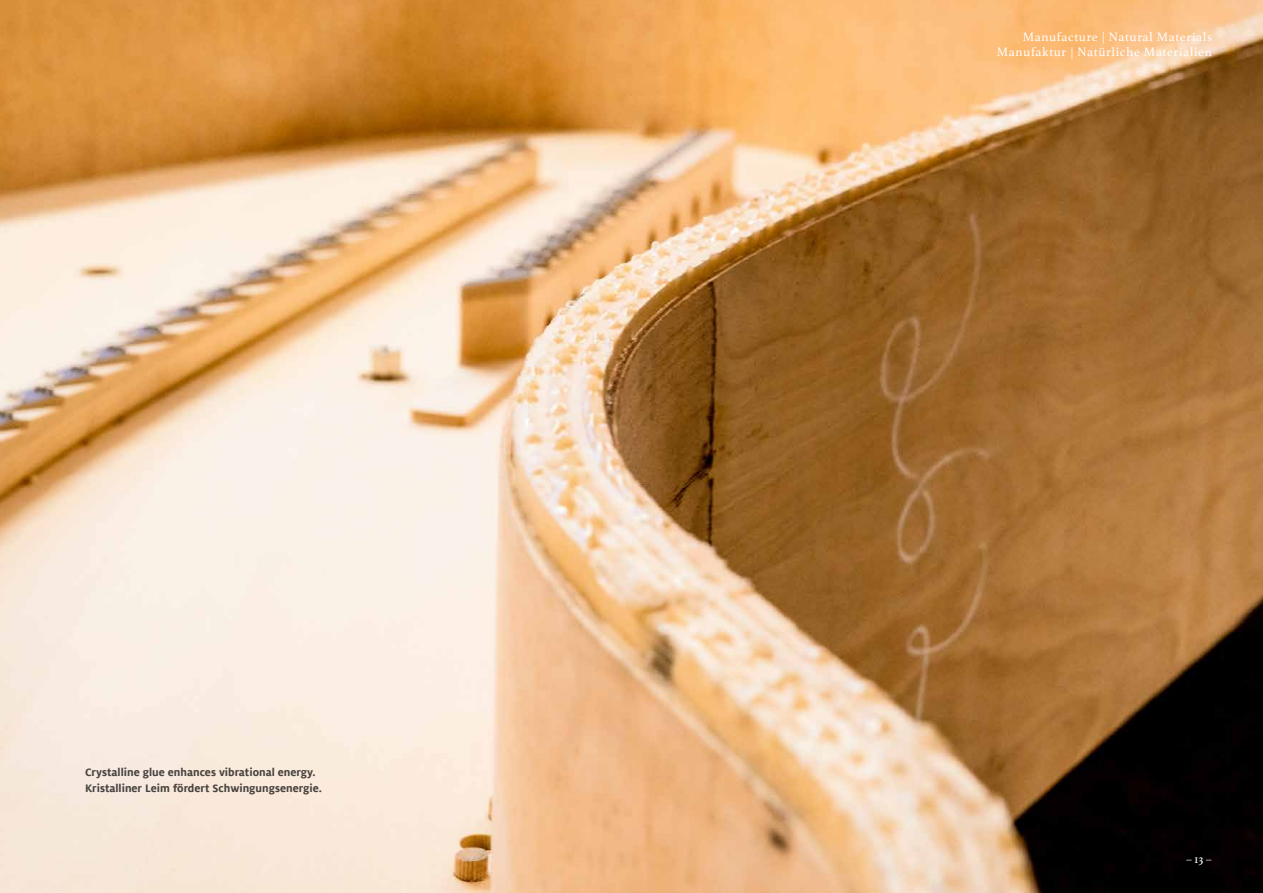
<style>
.page{position:relative;width:1263px;height:893px;background:#fff}
.page>*{position:absolute;margin:0;border:0;box-sizing:border-box;transform-origin:0 0}
.t1{font:12.75px "Athelas";letter-spacing:.05em;color:#fff}
.t2{font:700 12px "Milo Offc";color:#494948}
.t3{font:12px "Athelas";color:#fff}
</style>
<div class="page">
<img style="left:0;top:0;width:1263px;height:893px">
<p class="t2" style="left:85px;top:765px;width:232px">Crystalline glue enhances vibrational energy.</p>
<p class="t2" style="left:85px;top:781px;width:238px">Kristalliner Leim fördert Schwingungsenergie.</p>
<p class="t1" style="left:1023px;top:27px;width:191px">Manufacture | Natural Materials</p>
<p class="t1" style="left:997px;top:42px;width:217px">Manufaktur | Natürliche Materialien</p>
<p class="t3" style="left:1186px;top:850px;width:27px">– 13 –</p>
</div>
